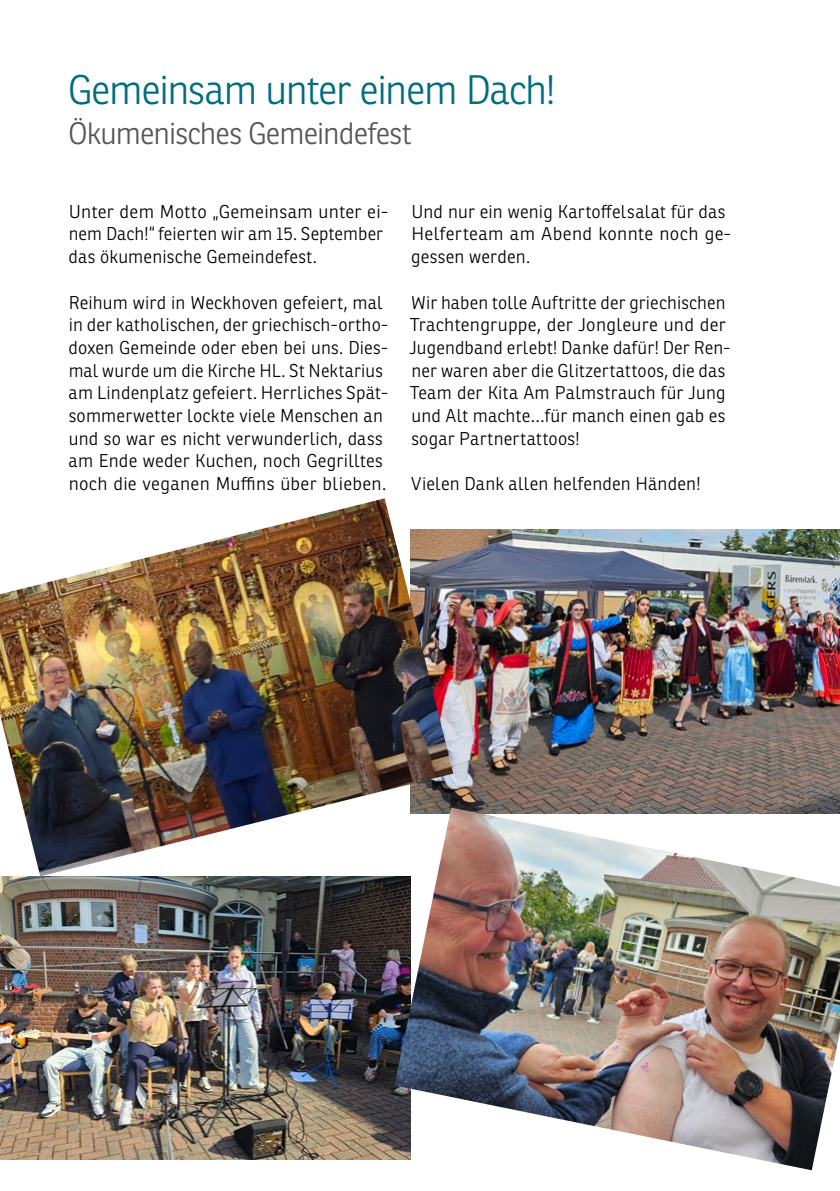
<style>
.page{position:relative;width:840px;height:1191px;background:#fff}
.page>*{position:absolute;margin:0;border:0;box-sizing:border-box;transform-origin:0 0}
.t1{font:300 40px "Ronnia";letter-spacing:-.03em;color:#006d7e}
.t2{font:300 30px "Ronnia";letter-spacing:-.03em;color:#565655}
.t3{font:300 18px/22.6px "Ronnia";letter-spacing:.01em;color:#000}
</style>
<div class="page">
<img style="left:453px;top:530px;width:386px;height:277px">
<img style="left:0;top:876px;width:394px;height:284px">
<img style="left:0;top:498px;width:453px;height:378px">
<img style="left:394px;top:807px;width:445px;height:363px">
<h1 class="t1" style="left:68px;top:66px;width:488px">Gemeinsam unter einem Dach!</h1>
<h2 class="t2" style="left:68px;top:115px;width:345px">Ökumenisches Gemeindefest</h2>
<p class="t3" style="left:68px;top:200px;width:321px">Unter dem Motto „Gemeinsam unter ei&shy;nem Dach!“ feierten wir am 15. September das ökumenische Gemeindefest.</p>
<p class="t3" style="left:68px;top:291px;width:321px">Reihum wird in Weckhoven gefeiert, mal in der katholischen, der griechisch-ortho&shy;doxen Gemeinde oder eben bei uns. Dies&shy;mal wurde um die Kirche HL. St Nektarius am Lindenplatz gefeiert. Herrliches Spät&shy;sommerwetter lockte viele Menschen an und so war es nicht verwunderlich, dass am Ende weder Kuchen, noch Gegrilltes noch die veganen Muffins über blieben.</p>
<p class="t3" style="left:411px;top:200px;width:321px">Und nur ein wenig Kartoffelsalat für das<br>Helferteam am Abend konnte noch ge&shy;gessen werden.</p>
<p class="t3" style="left:409px;top:291px;width:323px">Wir haben tolle Auftritte der griechischen Trachtengruppe, der Jongleure und der Jugendband erlebt! Danke dafür! Der Ren&shy;ner waren aber die Glitzertattoos, die das Team der Kita Am Palmstrauch für Jung und Alt machte…für manch einen gab es sogar Partnertattoos!</p>
<p class="t3" style="left:411px;top:472px;width:290px">Vielen Dank allen helfenden Händen!</p>
</div>
